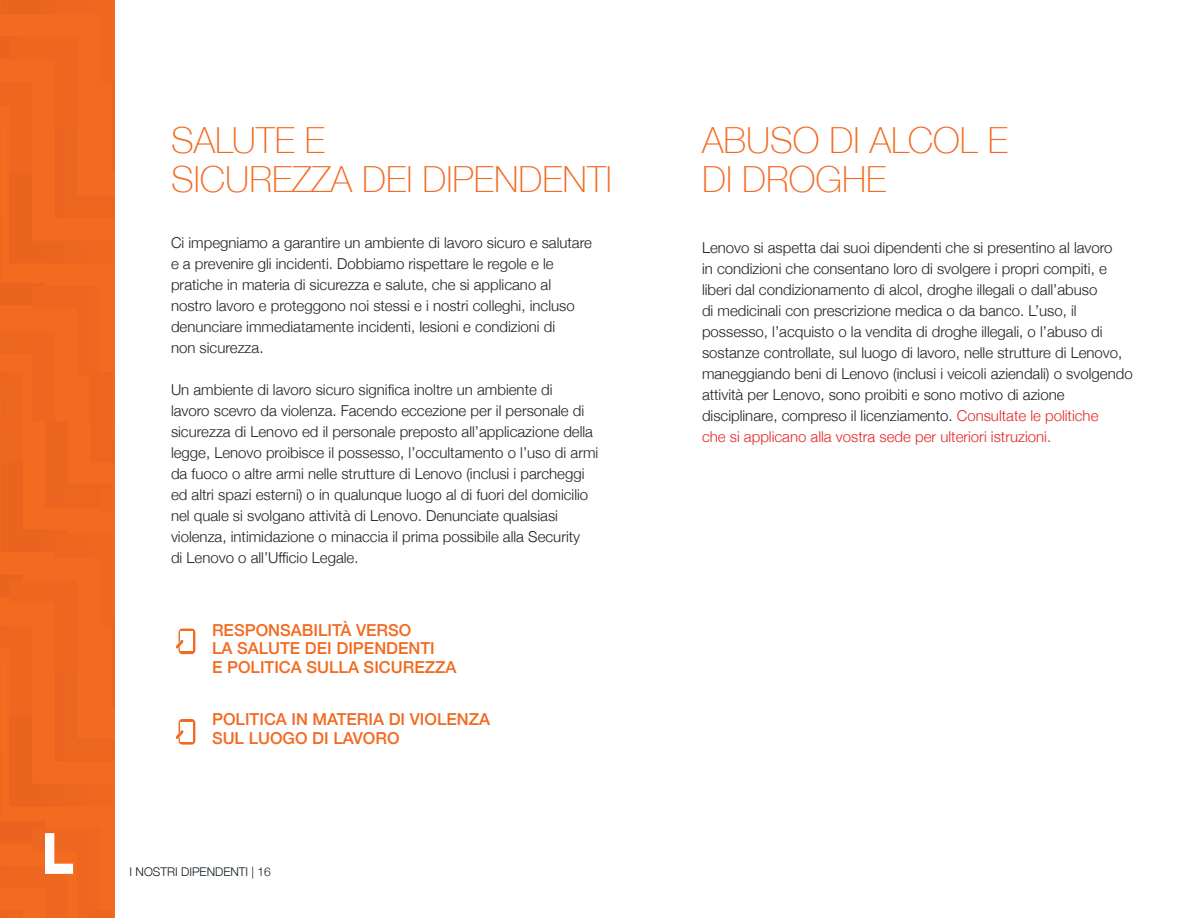
<style>
.page{position:relative;width:1188px;height:918px;background:#fff}
.page>*{position:absolute;margin:0;border:0;box-sizing:border-box;transform-origin:0 0}
.t1{font:100 36px/39px "Helvetica Neue";color:#f36a21}
.t2{font:500 16.5px/18.8px "Helvetica Neue";color:#f36a21}
.t3{font:300 15px/21px "Helvetica Neue";color:#231f20}
.t4{font:300 12px "Helvetica Neue";color:#101a21}
.s1{color:#e42625}
</style>
<div class="page">
<div style="left:0;top:0;width:114px;height:918px;background:#ef6820"></div>
<svg style="left:179px;top:629px;width:16px;height:25px"></svg>
<div style="left:181px;top:632px;width:12px;height:19px;background:#fff"></div>
<svg style="left:175px;top:638px;width:9px;height:12px"></svg>
<svg style="left:179px;top:719px;width:16px;height:26px"></svg>
<div style="left:181px;top:722px;width:12px;height:19px;background:#fff"></div>
<svg style="left:175px;top:729px;width:9px;height:12px"></svg>
<h1 class="t1" style="left:171px;top:120px;width:208px">SALUTEE<br>SICUREZZA DEI</h1>
<h1 class="t1" style="left:422px;top:159px;width:20px">DIPENDENTI</h1>
<p class="t3" style="left:171px;top:231px;width:422px">Ci impegniamo a garantire un ambiente di lavoro sicuro e salutare e a prevenire gli incidenti. Dobbiamo rispettare le regole e le pratiche in materia di sicurezza e salute, che si applicano al nostro lavoro e proteggono noi stessi e i nostri colleghi, incluso denunciare immediatamente incidenti, lesioni e condizioni di<br>non sicurezza.</p>
<p class="t3" style="left:171px;top:378px;width:429px">Un ambiente di lavoro sicuro significa inoltre un ambiente di<br>lavoro scevro da violenza. Facendo eccezione per il personale di sicurezza di Lenovo ed il personale preposto all’applicazione della legge, Lenovo proibisce il possesso, l’occultamento o l’uso di armi da fuoco o altre armi nelle strutture di Lenovo (inclusi i parcheggi ed altri spazi esterni) o in qualunque luogo al di fuori del domicilio nel quale si svolgano attività di Lenovo. Denunciate qualsiasi violenza, intimidazione o minaccia il prima possibile alla Security<br>di Lenovo o all’Ufficio Legale.</p>
<p class="t2" style="left:212px;top:620px;width:80px">RESPONSAB</p>
<p class="t2" style="left:314px;top:620px;width:99px">ILITÀ VERSO</p>
<p class="t2" style="left:212px;top:638px;width:37px">LA SAL</p>
<p class="t2" style="left:212px;top:638px;width:224px;text-indent:56px">UTE DEI DIPENDENTI<br>E POLITICA SULLA</p>
<p class="t2" style="left:364px;top:657px;width:94px">SICUREZZA</p>
<p class="t2" style="left:212px;top:709px;width:280px">POLITICA IN MATERIA DI VIOLENZA<br>SUL LUOGO DI LAVORO</p>
<p class="t4" style="left:130px;top:862px;width:38px">I nostri</p>
<p class="t4" style="left:181px;top:862px;width:27px">dipendenti</p>
<p class="t4" style="left:252px;top:862px;width:21px">| 16</p>
<h1 class="t1" style="left:702px;top:120px;width:307px">ABUSO DI ALCOL E<br>DI DROGHE</h1>
<p class="t3" style="left:702px;top:236px;width:432px">Lenovo si aspetta dai suoi dipendenti che si presentino al lavoro<br>in condizioni che consentano loro di svolgere i propri compiti, e liberi dal condizionamento di alcol, droghe illegali o dall’abuso<br>di medicinali con prescrizione medica o da banco. L’uso, il possesso, l’acquisto o la vendita di droghe illegali, o l’abuso di sostanze controllate, sul luogo di lavoro, nelle strutture di Lenovo, maneggiando beni di Lenovo (inclusi i veicoli aziendali) o svolgendo attività per Lenovo, sono proibiti e sono motivo di azione disciplinare, compreso il licenziamento. <span class="s1">Consultate le politiche<br>che si applicano alla vostra sede per ulteriori istruzioni.</span></p>
</div>
